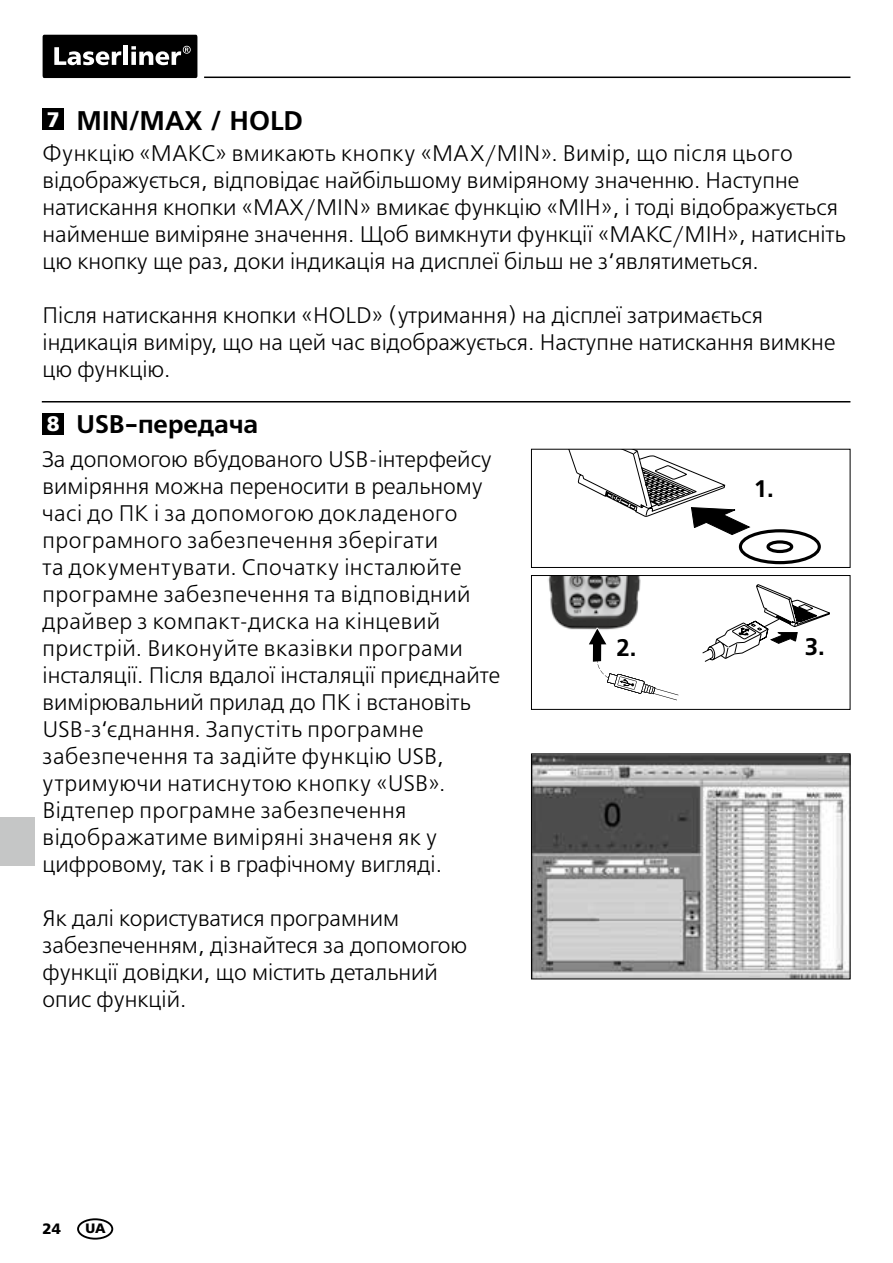
<style>
.page{position:relative;width:893px;height:1263px;background:#fff}
.page>*{position:absolute;margin:0;border:0;box-sizing:border-box;transform-origin:0 0}
.t1{font:700 27px "Frutiger LT Com";color:#000}
.t2{font:600 25.5px "Free Set";color:#000}
.t3{font:700 24px "Frutiger LT Com";color:#000}
.t4{font:300 22.5px/27px "Free Set";color:#000}
.t5{font:300 22.5px/27px "Free Set";letter-spacing:.02em;color:#000}
.t6{font:900 21px "Frutiger LT Com";color:#fff}
.t7{font:900 15px "Frutiger LT Com";color:#000}
.t8{font:900 13.5px "Frutiger LT Com";color:#000}
.s1{font-weight:900;font-size:21px;color:#fff}
</style>
<div class="page">
<hr style="left:204px;top:77px;width:646px;height:1px;background:#000">
<div style="left:43px;top:35px;width:154px;height:43px;background:#000;border-radius:2px"></div>
<svg style="left:54px;top:47px;width:67px;height:18px"></svg>
<hr style="left:124px;top:46px;width:4px;height:19px;background:#fff">
<svg style="left:131px;top:46px;width:60px;height:19px"></svg>
<div style="left:43px;top:109px;width:21px;height:21px;background:#000"></div>
<div style="left:43px;top:413px;width:21px;height:22px;background:#000"></div>
<hr style="left:42px;top:401px;width:808px;height:1px;background:#000">
<img style="left:548px;top:577px;width:93px;height:53px">
<svg style="left:587px;top:628px;width:91px;height:72px"></svg>
<div style="left:531px;top:575px;width:319px;height:135px;border:1px solid #000"></div>
<svg style="left:702px;top:584px;width:128px;height:78px"></svg>
<svg style="left:569px;top:451px;width:182px;height:84px"></svg>
<svg style="left:740px;top:531px;width:79px;height:32px"></svg>
<div style="left:739px;top:529px;width:82px;height:35px;border:3px solid #000;border-radius:50%"></div>
<svg style="left:768px;top:542px;width:24px;height:9px"></svg>
<div style="left:766px;top:540px;width:27px;height:13px;border:3px solid #000;border-radius:50%"></div>
<div style="left:531px;top:449px;width:319px;height:119px;border:1px solid #000"></div>
<img style="left:533px;top:755px;width:315px;height:222px">
<div style="left:77px;top:1218px;width:36px;height:21px;border:2px solid #000;border-radius:50%"></div>
<div style="left:0;top:817px;width:34px;height:49px;background:#c5c6c6"></div>
<p class="t1" style="left:47px;top:105px;width:258px"><span class="s1">7</span> MIN/MAX / HOLD</p>
<p class="t4" style="left:43px;top:140px;width:805px">Функцію «МАКС» вмикають кнопку «MAX/MIN». Вимір, що після цього відображується, відповідає найбільшому виміряному значенню. Наступне натискання кнопки «MAX/MIN» вмикає функцію «МІН», і тоді відображується найменше виміряне значення. Щоб вимкнути функції «МАКС/МІН», натисніть цю кнопку ще раз, доки індикація на дисплеї більш не з‘являтиметься.</p>
<p class="t4" style="left:43px;top:302px;width:794px">Після натискання кнопки «HOLD» (утримання) на дісплеї затримається індикація виміру, що на цей час відображується. Наступне натискання вимкне цю функцію.</p>
<p class="t6" style="left:47px;top:411px;width:14px">8</p>
<p class="t2" style="left:77px;top:409px;width:183px">USB-передача</p>
<p class="t5" style="left:43px;top:446px;width:459px">За допомогою вбудованого USB-інтерфейсу виміряння можна переносити в реальному часі до ПК і за допомогою докладеного програмного забезпечення зберігати<br>та документувати. Спочатку інсталюйте програмне забезпечення та відповідний драйвер з компакт-диска на кінцевий пристрій. Виконуйте вказівки програми інсталяції. Після вдалої інсталяції приєднайте вимірювальний прилад до ПК і встановіть USB-з‘єднання. Запустіть програмне забезпечення та задійте функцію USB, утримуючи натиснутою кнопку «USB».<br>Відтепер програмне забезпечення відображатиме виміряні значеня як у цифровому, так і в графічному вигляді.</p>
<p class="t4" style="left:43px;top:905px;width:426px">Як далі користуватися програмним забезпеченням, дізнайтеся за допомогою функції довідки, що містить детальний опис функцій.</p>
<p class="t7" style="left:43px;top:1219px;width:20px">24</p>
<p class="t8" style="left:85px;top:1220px;width:22px">UA</p>
<p class="t3" style="left:754px;top:474px;width:22px">1.</p>
<p class="t3" style="left:617px;top:633px;width:22px">2.</p>
<p class="t3" style="left:805px;top:633px;width:22px">3.</p>
</div>
